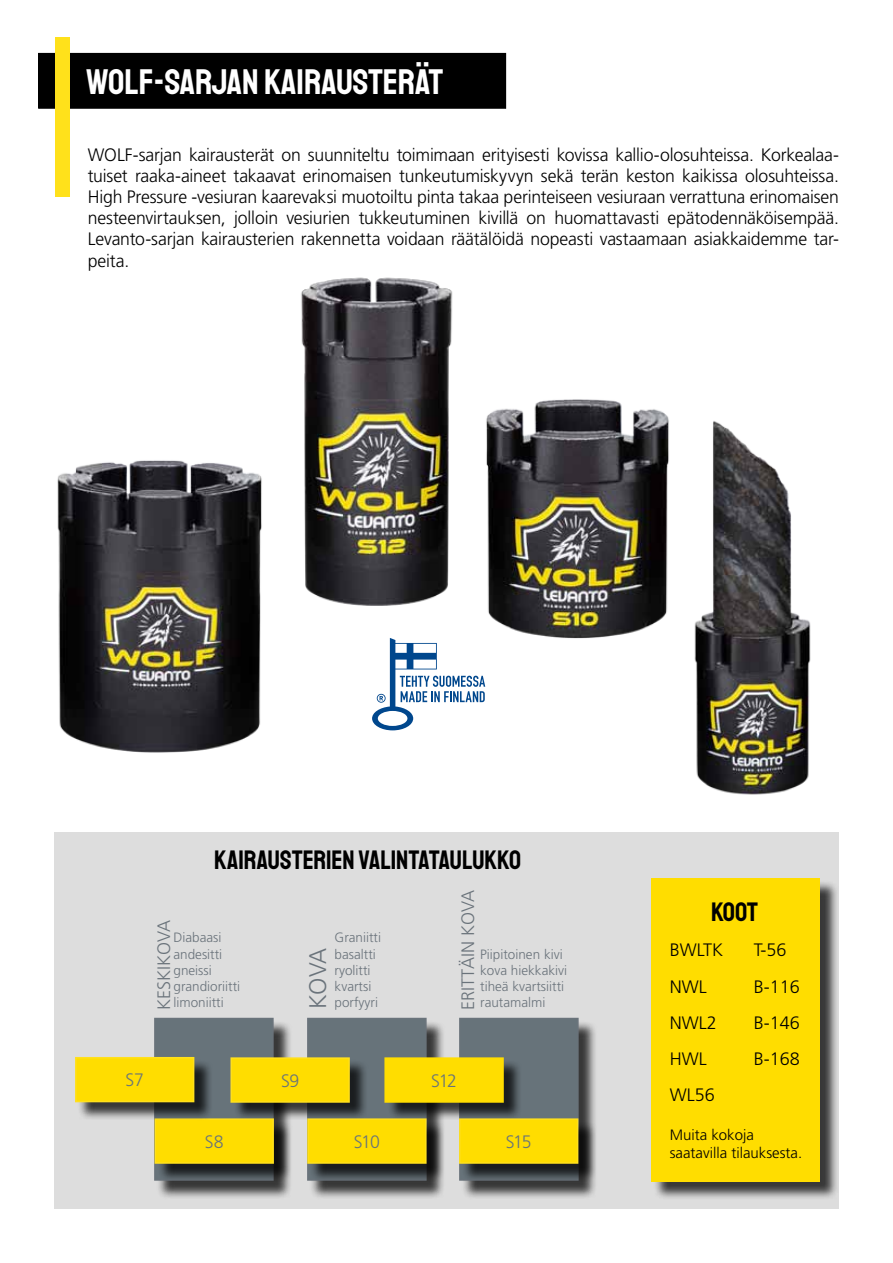
<style>
.page{position:relative;width:893px;height:1263px;background:#fff}
.page>*{position:absolute;margin:0;border:0;box-sizing:border-box;transform-origin:0 0}
.t1{font:36px "Staatliches";color:#fff}
.t2{font:27px "Staatliches";letter-spacing:-.005em;color:#000}
.t3{font:300 24px "Frutiger LT";color:#6a737b}
.t4{font:300 18px/36px "Frutiger LT";letter-spacing:-.005em;color:#000}
.t5{font:300 18px "Frutiger LT";color:#6a737b}
.t6{font:300 18px "Frutiger LT";letter-spacing:-.075em;color:#67737a}
.t7{font:300 15px/18px "Frutiger LT";color:#000}
.t8{font:300 13.5px/16.2px "Frutiger LT";color:#6a737b}
</style>
<div class="page">
<div style="left:39px;top:53px;width:467px;height:55px;background:#000"></div>
<div style="left:38px;top:53px;width:468px;height:56px;border:1px solid #000"></div>
<div style="left:55px;top:37px;width:15px;height:159px;background:#ffe11b"></div>
<div style="left:54px;top:832px;width:785px;height:377px;background:#ddd"></div>
<div style="left:156px;top:1020px;width:136px;height:179px;background:#000;opacity:.75"></div>
<div style="left:154px;top:1018px;width:120px;height:163px;background:#67737a;border:2px solid #6a737b"></div>
<div style="left:309px;top:1020px;width:136px;height:179px;background:#000;opacity:.75"></div>
<div style="left:307px;top:1018px;width:120px;height:163px;background:#67737a;border:2px solid #6a737b"></div>
<div style="left:461px;top:1020px;width:136px;height:179px;background:#000;opacity:.75"></div>
<div style="left:459px;top:1018px;width:120px;height:163px;background:#67737a;border:2px solid #6a737b"></div>
<div style="left:233px;top:1059px;width:135px;height:62px;background:#000;opacity:.75"></div>
<div style="left:231px;top:1058px;width:118px;height:44px;background:#fd0"></div>
<div style="left:230px;top:1057px;width:120px;height:46px;border:2px solid #ffe01c"></div>
<div style="left:387px;top:1059px;width:135px;height:62px;background:#000;opacity:.75"></div>
<div style="left:385px;top:1058px;width:118px;height:44px;background:#fd0"></div>
<div style="left:384px;top:1057px;width:120px;height:46px;border:2px solid #fd0"></div>
<div style="left:654px;top:880px;width:185px;height:320px;background:#000;opacity:.75"></div>
<div style="left:651px;top:878px;width:169px;height:303px;background:#fd0"></div>
<svg style="left:372px;top:638px;width:113px;height:92px"></svg>
<div style="left:157px;top:1121px;width:135px;height:61px;background:#000;opacity:.75"></div>
<div style="left:155px;top:1119px;width:118px;height:44px;background:#fd0"></div>
<div style="left:155px;top:1118px;width:119px;height:46px;border:2px solid #ffe01c"></div>
<div style="left:461px;top:1121px;width:136px;height:61px;background:#000;opacity:.75"></div>
<div style="left:460px;top:1119px;width:118px;height:44px;background:#fd0"></div>
<div style="left:459px;top:1118px;width:119px;height:46px;border:2px solid #ffe01c"></div>
<div style="left:77px;top:1059px;width:136px;height:62px;background:#000;opacity:.75"></div>
<div style="left:76px;top:1058px;width:118px;height:43px;background:#fd0"></div>
<div style="left:75px;top:1057px;width:119px;height:45px;border:2px solid #ffe01c"></div>
<div style="left:309px;top:1121px;width:136px;height:61px;background:#000;opacity:.75"></div>
<div style="left:308px;top:1119px;width:118px;height:44px;background:#fd0"></div>
<div style="left:307px;top:1118px;width:120px;height:46px;border:2px solid #ffe01c"></div>
<img style="left:57px;top:460px;width:204px;height:293px">
<img style="left:694px;top:421px;width:117px;height:374px">
<img style="left:477px;top:399px;width:192px;height:250px">
<img style="left:197px;top:277px;width:360px;height:344px">
<h1 class="t1" style="left:86px;top:58px;width:359px">WOLF-SARJAN KAIRAUSTERÄT</h1>
<p class="t4" style="left:88px;top:144px;width:753px;line-height:21.1px;text-align:justify">WOLF-sarjan kairausterät on suunniteltu toimimaan erityisesti kovissa kallio-olosuhteissa. Korkealaa&shy;tuiset raaka-aineet takaavat erinomaisen tunkeutumiskyvyn sekä terän keston kaikissa olosuhteissa.<br>High Pressure -vesiuran kaarevaksi muotoiltu pinta takaa perinteiseen vesiuraan verrattuna erinomaisen nesteenvirtauksen, jolloin vesiurien tukkeutuminen kivillä on huomattavasti epätodennäköisempää.<br>Levanto-sarjan kairausterien rakennetta voidaan räätälöidä nopeasti vastaamaan asiakkaidemme tar&shy;peita.</p>
<h2 class="t2" style="left:214px;top:841px;width:309px">KAIRAUSTERIEN VALINTATAULUKKO</h2>
<p class="t5" style="left:154px;top:1010px;width:92px;rotate:-90deg">KESKIKOVA</p>
<p class="t8" style="left:173px;top:930px;width:68px">Diabaasi andesitti gneissi grandioriitti limoniitti</p>
<h3 class="t3" style="left:304px;top:1009px;width:63px;rotate:-90deg">KOVA</h3>
<p class="t8" style="left:335px;top:930px;width:48px">Graniitti basaltti ryolitti kvartsi porfyyri</p>
<p class="t5" style="left:458px;top:1010px;width:122px;rotate:-90deg">ERITTÄIN KOVA</p>
<p class="t8" style="left:480px;top:946px;width:88px">Piipitoinen kivi kova hiekkakivi tiheä kvartsiitti rautamalmi</p>
<p class="t6" style="left:126px;top:1070px;width:20px">S7</p>
<p class="t6" style="left:281px;top:1070px;width:20px">S9</p>
<p class="t6" style="left:431px;top:1070px;width:27px">S12</p>
<p class="t6" style="left:205px;top:1131px;width:20px">S8</p>
<p class="t6" style="left:506px;top:1131px;width:27px">S15</p>
<p class="t6" style="left:354px;top:1131px;width:28px">S10</p>
<h2 class="t2" style="left:711px;top:894px;width:48px">KOOT</h2>
<p class="t4" style="left:670px;top:932px;width:55px">BWLTK<br>NWL<br>NWL2<br>HWL<br>WL56</p>
<p class="t4" style="left:754px;top:932px;width:48px">T-56<br>B-116<br>B-146<br>B-168</p>
<p class="t7" style="left:670px;top:1126px;width:134px">Muita kokoja saatavilla tilauksesta.</p>
</div>
